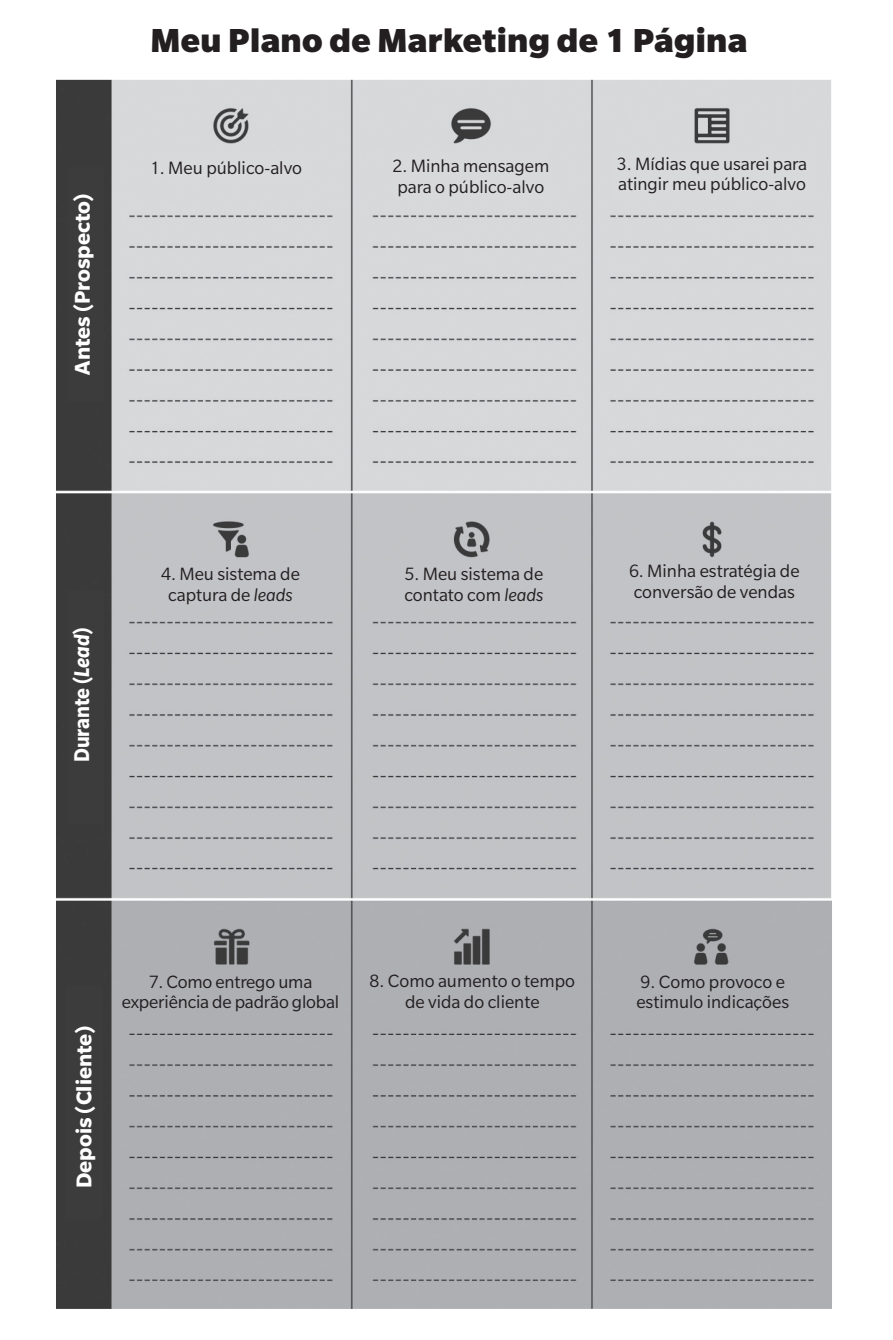
<style>
.page{position:relative;width:893px;height:1340px;background:#fff}
.page>*{position:absolute;margin:0;border:0;box-sizing:border-box;transform-origin:0 0}
.Subtitulo{font:900 36.23px "Slate Std";letter-spacing:.01em;color:#231f20}
.Body_text{font:700 23.18px "Slate Std";color:#fff}
.Body_text-2{font:700 23.18px "Slate Std";color:#fff;scale:.9 1}
.Body_text-3{font:19.35px/20.7px "Slate Std";color:#231f20}
.s1{font-style:italic}
</style>
<div class="page">
<img style="left:56px;top:79px;width:776px;height:1230px">
<div style="left:152px;top:151px;width:159px;height:27px;background:#d8d9db"></div>
<div style="left:391px;top:152px;width:161px;height:47px;background:#d8d9db"></div>
<div style="left:610px;top:152px;width:206px;height:47px;background:#d8d9db"></div>
<div style="left:128px;top:566px;width:211px;height:36px;background:#c2c3c6"></div>
<div style="left:607px;top:566px;width:212px;height:48px;background:#c2c3c6"></div>
<div style="left:366px;top:566px;width:211px;height:36px;background:#c2c3c6"></div>
<div style="left:124px;top:967px;width:210px;height:61px;background:#aeafb3"></div>
<div style="left:378px;top:967px;width:210px;height:61px;background:#aeafb3"></div>
<div style="left:610px;top:967px;width:209px;height:61px;background:#aeafb3"></div>
<div style="left:67px;top:167px;width:37px;height:234px;background:#3c3c3d"></div>
<div style="left:67px;top:590px;width:37px;height:234px;background:#3c3c3d"></div>
<div style="left:65px;top:985px;width:37px;height:234px;background:#3c3c3d"></div>
<p class="Body_text" style="left:70px;top:374px;width:183px;rotate:-90deg">Antes (Prospecto)</p>
<p class="Subtitulo" style="left:150px;top:20px;width:598px">Meu Plano de Marketing de 1 Página</p>
<p class="Body_text-3" style="left:150px;top:157px;width:154px">1. Meu público-alvo</p>
<p class="Body_text-3" style="left:392px;top:156px;width:158px">2. Minha mensagem para o público-alvo</p>
<p class="Body_text-3" style="left:617px;top:153px;width:192px">3. Mídias que usarei para atingir meu público-alvo</p>
<p class="Body_text-2" style="left:69px;top:762px;width:152px;rotate:-90deg">Durante (<span class="s1">Lead</span>)</p>
<p class="Body_text-3" style="left:161px;top:563px;width:140px;text-align:center">4. Meu sistema de captura de <span class="s1">leads</span></p>
<p class="Body_text-3" style="left:404px;top:563px;width:140px">5. Meu sistema de contato com <span class="s1">leads</span></p>
<p class="Body_text-3" style="left:629px;top:560px;width:172px">6. Minha estratégia de conversão de vendas</p>
<p class="Body_text" style="left:71px;top:1188px;width:164px;rotate:-90deg">Depois (Cliente)</p>
<p class="Body_text-3" style="left:122px;top:971px;width:219px;text-align:center">7. Como entrego uma experiência de padrão global</p>
<p class="Body_text-3" style="left:370px;top:970px;width:207px;text-align:center">8. Como aumento o tempo de vida do cliente</p>
<p class="Body_text-3" style="left:636px;top:971px;width:154px">9. Como provoco e estimulo indicações</p>
</div>
